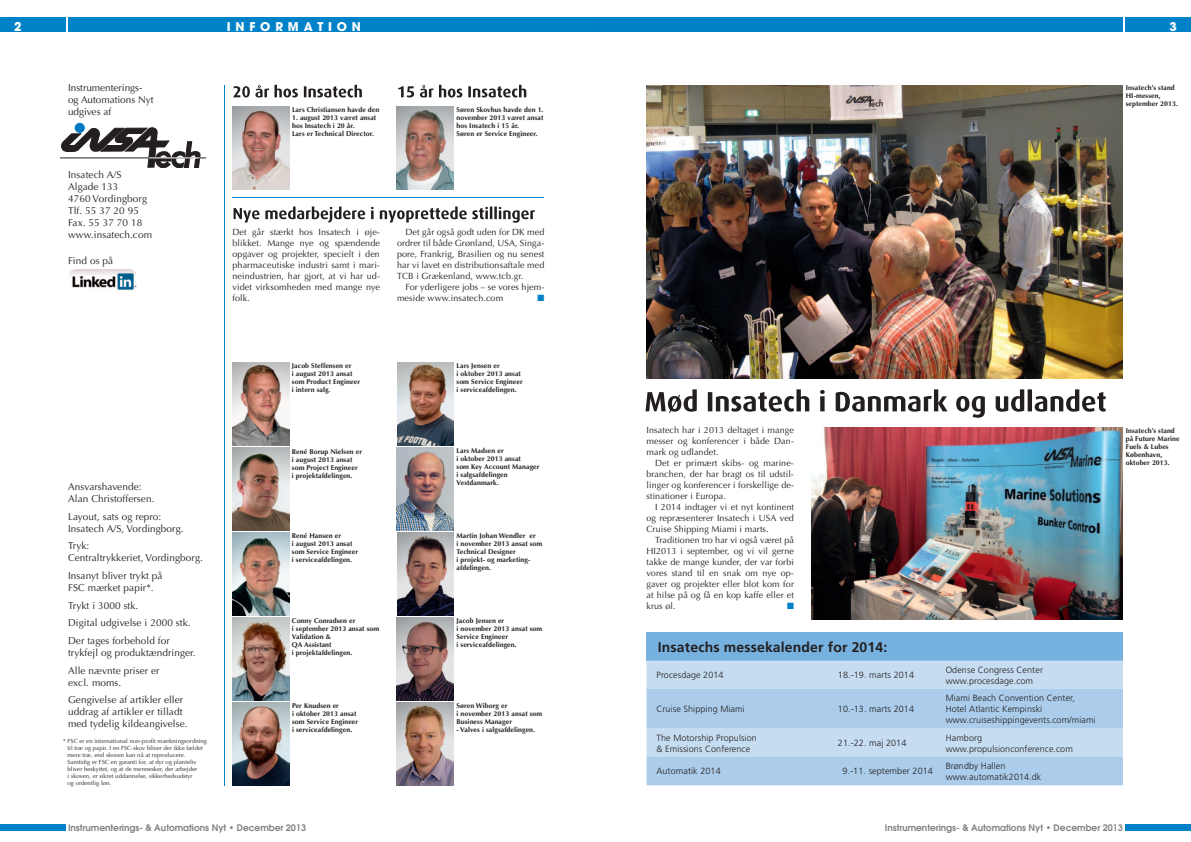
<style>
.page{position:relative;width:1191px;height:842px;background:#fff}
.page>*{position:absolute;margin:0;border:0;box-sizing:border-box;transform-origin:0 0}
.t1{font:700 14px "Frutiger";letter-spacing:.01em;color:#231f20}
.t2{font:700 12px "Avant Garde";letter-spacing:.4em;color:#fff}
.t3{font:10px/12px "Optima";letter-spacing:.01em;color:#231f20}
.t4{font:9px/11px "Optima";letter-spacing:.01em;color:#231f20;text-align:justify}
.t5{font:300 9px/11px "Frutiger";letter-spacing:.01em;color:#231f20}
.t6{font:600 9px "Avant Garde";color:#808285}
.t7{font:9px "Zapf Dingbats";color:#0082c8}
.t8{font:700 7px/8px "Optima";letter-spacing:.01em;color:#231f20}
.t9{font:6px/7px "Optima";letter-spacing:.01em;color:#231f20}
</style>
<div class="page">
<img style="left:1125px;top:17px;width:66px;height:14px">
<div style="left:595px;top:17px;width:528px;height:14px;background:#0081c8"></div>
<div style="left:0;top:17px;width:65px;height:14px;background:#0082c8"></div>
<div style="left:68px;top:17px;width:527px;height:14px;background:#0082c8"></div>
<img style="left:0;top:824px;width:65px;height:7px">
<img style="left:1125px;top:824px;width:66px;height:7px">
<div style="left:75px;top:123px;width:10px;height:10px;background:#007ac2;border-radius:50%"></div>
<hr style="left:61px;top:157px;width:145px;height:1px;background:#231f20">
<svg style="left:61px;top:127px;width:140px;height:41px"></svg>
<hr style="left:224px;top:85px;width:1px;height:700px;background:#0082c8">
<img style="left:69px;top:269px;width:68px;height:21px">
<img style="left:232px;top:448px;width:57px;height:82px">
<img style="left:232px;top:363px;width:57px;height:82px">
<img style="left:232px;top:533px;width:57px;height:82px">
<img style="left:232px;top:703px;width:57px;height:82px">
<hr style="left:232px;top:197px;width:312px;height:1px;background:#0082c8">
<img style="left:232px;top:618px;width:57px;height:82px">
<img style="left:397px;top:363px;width:56px;height:82px">
<img style="left:232px;top:107px;width:57px;height:82px">
<img style="left:397px;top:448px;width:56px;height:82px">
<img style="left:397px;top:533px;width:56px;height:82px">
<img style="left:397px;top:618px;width:56px;height:82px">
<img style="left:397px;top:703px;width:56px;height:82px">
<div style="left:646px;top:632px;width:477px;height:28px;background:#76b1df"></div>
<div style="left:646px;top:660px;width:477px;height:29px;background:#c5dcf1"></div>
<svg style="left:646px;top:689px;width:477px;height:96px;background:#b2d0ec"></svg>
<img style="left:811px;top:428px;width:312px;height:192px">
<img style="left:646px;top:85px;width:477px;height:293px">
<img style="left:397px;top:107px;width:56px;height:82px">
<svg style="left:233px;top:207px;width:302px;height:16px"></svg>
<svg style="left:398px;top:85px;width:128px;height:12px"></svg>
<svg style="left:233px;top:85px;width:129px;height:12px"></svg>
<svg style="left:645px;top:389px;width:460px;height:29px"></svg>
<h2 class="t2" style="left:14px;top:19px;width:9px">2</h2>
<h3 class="t3" style="left:68px;top:82px;width:87px">Instrumenterings&shy;og Automations Nyt udgives af</h3>
<h3 class="t3" style="left:68px;top:169px;width:85px">Insatech A/S<br>Algade 133<br>4760 Vordingborg<br>Tlf. 55 37 20 95<br>Fax. 55 37 70 18 www.insatech.com</h3>
<h3 class="t3" style="left:68px;top:254px;width:47px">Find os på</h3>
<h2 class="t2" style="left:227px;top:19px;width:136px">INFORMATION</h2>
<p class="t8" style="left:292px;top:106px;width:89px">Lars Christiansen havde den</p>
<p class="t8" style="left:292px;top:114px;width:86px">1. august 2013 været ansat hos Insatech i 20 år.<br>Lars er Technical Director.</p>
<p class="t8" style="left:456px;top:106px;width:89px">Søren Skovhus havde den 1. november 2013 været ansat hos Insatech i 15 år.<br>Søren er Service Engineer.</p>
<p class="t4" style="left:232px;top:227px;width:149px">Det går stærkt hos Insatech i øje&shy;blikket. Mange nye og spændende opgaver og projekter, specielt i den pharmaceutiske industri samt i mari&shy;neindustrien, har gjort, at vi har ud&shy;videt virksomheden med mange nye folk.</p>
<p class="t4" style="left:397px;top:227px;width:149px;text-indent:9px">Det går også godt uden for DK med ordrer til både Grønland, USA, Singa&shy;pore, Frankrig, Brasilien og nu senest har vi lavet en distributionsaftale med TCB i Grækenland, www.tcb.gr.</p>
<p class="t4" style="left:397px;top:282px;width:149px;text-indent:9px">For yderligere jobs – se vores hjem&shy;meside www.insatech.com</p>
<p class="t7" style="left:537px;top:294px;width:8px">■</p>
<h3 class="t3" style="left:68px;top:481px;width:88px">Ansvarshavende:<br>Alan Christoffersen.</h3>
<h3 class="t3" style="left:68px;top:510px;width:117px">Layout, sats og repro:<br>Insatech A/S, Vordingborg.</h3>
<h3 class="t3" style="left:68px;top:540px;width:136px">Tryk:<br>Centraltrykkeriet, Vordingborg.</h3>
<h3 class="t3" style="left:68px;top:570px;width:96px">Insanyt bliver trykt på<br>FSC mærket papir*.</h3>
<h3 class="t3" style="left:68px;top:597px;width:124px;line-height:17.7px">Trykt i 3000 stk.<br>Digital udgivelse i 2000 stk.<br>Der tages forbehold for</h3>
<h3 class="t3" style="left:68px;top:644px;width:129px;line-height:17.7px">trykfejl og produktændringer.<br>Alle nævnte priser er</h3>
<h3 class="t3" style="left:68px;top:674px;width:117px;line-height:17.7px">excl. moms.<br>Gengivelse af artikler eller</h3>
<h3 class="t3" style="left:68px;top:706px;width:121px">uddrag af artikler er tilladt med tydelig kildeangivelse.</h3>
<p class="t9" style="left:68px;top:738px;width:141px;text-indent:-4px">* FSC er en international non-profit mærkningsordning til træ og papir. I en FSC-skov bliver der ikke fældet mere træ, end skoven kan nå at reproducere.<br>Samtidig er FSC en garanti for, at dyr og planteliv bliver beskyttet, og at de mennesker, der arbejder<br>i skoven, er sikret uddannelse, sikkerhedsudstyr<br>og ordentlig løn.</p>
<p class="t8" style="left:292px;top:362px;width:70px">Jacob Steffensen er<br>i august 2013 ansat som Product Engineer i intern salg.</p>
<p class="t8" style="left:456px;top:362px;width:68px">Lars Jensen er<br>i oktober 2013 ansat som Service Engineer i serviceafdelingen.</p>
<p class="t8" style="left:292px;top:448px;width:72px">René Borup Nielsen er i august 2013 ansat som Project Engineer<br>i projektafdelingen.</p>
<p class="t8" style="left:456px;top:447px;width:84px">Lars Madsen er<br>i oktober 2013 ansat<br>som Key Account Manager i salgsafdelingen<br>Vestdanmark.</p>
<p class="t8" style="left:292px;top:532px;width:68px">René Hansen er<br>i august 2013 ansat som Service Engineer i serviceafdelingen.</p>
<p class="t8" style="left:456px;top:532px;width:87px">Martin Johan Wendler er<br>i november 2013 ansat som<br>Technical Designer<br>i projekt- og marketing&shy;afdelingen.</p>
<p class="t8" style="left:292px;top:617px;width:89px">Conny Conradsen er<br>i september 2013 ansat som<br>Validation &amp;<br>QA Assistant<br>i projektafdelingen.</p>
<p class="t8" style="left:456px;top:617px;width:87px">Jacob Jensen er<br>i november 2013 ansat som<br>Service Engineer<br>i serviceafdelingen.</p>
<p class="t8" style="left:292px;top:702px;width:68px">Per Knudsen er<br>i oktober 2013 ansat som Service Engineer i serviceafdelingen.</p>
<p class="t8" style="left:456px;top:702px;width:87px">Søren Wiborg er<br>i november 2013 ansat som<br>Business Manager</p>
<p class="t8" style="left:456px;top:726px;width:80px">- Valves i salgsafdelingen.</p>
<p class="t6" style="left:68px;top:821px;width:239px">Instrumenterings- &amp; Automations Nyt • December 2013</p>
<h2 class="t2" style="left:1169px;top:19px;width:9px">3</h2>
<p class="t8" style="left:1125px;top:84px;width:54px">Insatech’s stand<br>HI-messen, september 2013.</p>
<p class="t4" style="left:646px;top:425px;width:149px">Insatech har i 2013 deltaget i mange messer og konferencer i både Dan&shy;mark og udlandet.</p>
<p class="t4" style="left:646px;top:458px;width:149px;text-indent:9px">Det er primært skibs- og marine&shy;branchen, der har bragt os til udstil&shy;linger og konferencer i forskellige de&shy;stinationer i Europa.</p>
<p class="t4" style="left:646px;top:502px;width:149px;text-indent:9px">I 2014 indtager vi et nyt kontinent og repræsenterer Insatech i USA ved Cruise Shipping Miami i marts.</p>
<p class="t4" style="left:646px;top:535px;width:149px;text-indent:9px">Traditionen tro har vi også været på HI2013 i september, og vi vil gerne takke de mange kunder, der var forbi vores stand til en snak om nye op&shy;gaver og projekter eller blot kom for at hilse på og få en kop kaffe eller et krus øl.</p>
<p class="t7" style="left:787px;top:602px;width:8px">■</p>
<h1 class="t1" style="left:658px;top:638px;width:231px">Insatechs messekalender for 2014:</h1>
<p class="t5" style="left:656px;top:670px;width:69px">Procesdage 2014</p>
<p class="t5" style="left:838px;top:670px;width:78px">18.-19. marts 2014</p>
<p class="t5" style="left:945px;top:664px;width:99px">Odense Congress Center www.procesdage.com</p>
<p class="t5" style="left:656px;top:704px;width:90px">Cruise Shipping Miami</p>
<p class="t5" style="left:838px;top:704px;width:78px">10.-13. marts 2014</p>
<p class="t5" style="left:945px;top:693px;width:151px">Miami Beach Convention Center,<br>Hotel Atlantic Kempinski www.cruiseshippingevents.com/miami</p>
<p class="t5" style="left:656px;top:732px;width:102px">The Motorship Propulsion &amp; Emissions Conference</p>
<p class="t5" style="left:838px;top:738px;width:70px">21.-22. maj 2014</p>
<p class="t5" style="left:945px;top:732px;width:129px">Hamborg www.propulsionconference.com</p>
<p class="t5" style="left:656px;top:766px;width:66px">Automatik 2014</p>
<p class="t5" style="left:842px;top:766px;width:92px">9.-11. september 2014</p>
<p class="t5" style="left:945px;top:760px;width:97px">Brøndby Hallen www.automatik2014.dk</p>
<p class="t8" style="left:1125px;top:427px;width:55px">Insatech’s stand på Future Marine<br>Fuels &amp; Lubes<br>København, oktober 2013.</p>
<p class="t6" style="left:885px;top:821px;width:239px">Instrumenterings- &amp; Automations Nyt • December 2013</p>
</div>
